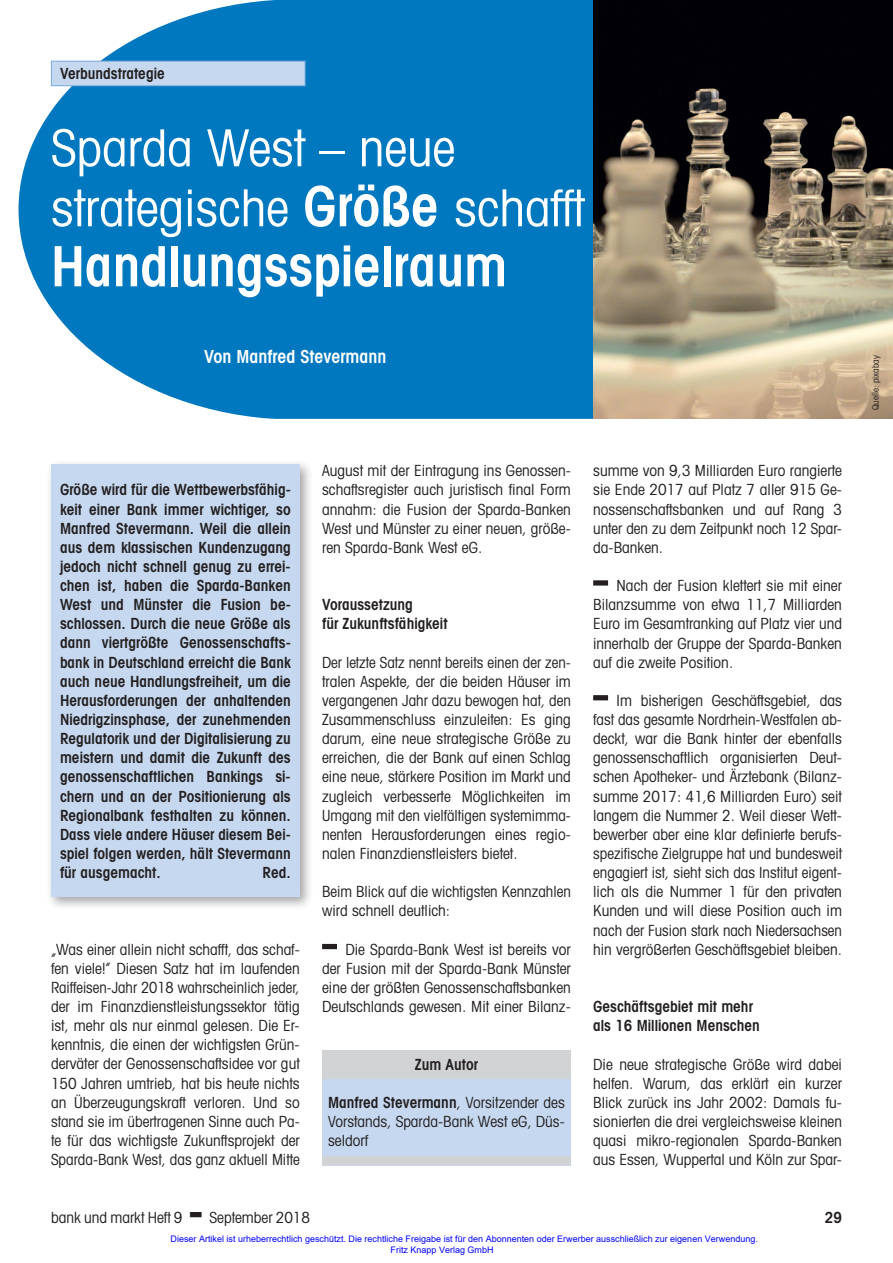
<style>
.page{position:relative;width:893px;height:1263px;background:#fff}
.page>*{position:absolute;margin:0;border:0;box-sizing:border-box;transform-origin:0 0}
.t1{font:600 condensed 55.5px "Avant Garde";color:#fff}
.t2{font:condensed 51px/60px "Avant Garde";color:#fff}
.t3{font:600 condensed 18px "Avant Garde";color:#fff}
.t4{font:condensed 15.3px/19.2px "Avant Garde";color:#231f20;text-align:justify}
.t5{font:600 condensed 15.3px/19.2px "Avant Garde";color:#231f20}
.t6{font:9px/10.8px "Arial";color:#00f}
.t7{font:condensed 9px "Avant Garde";color:#231f20}
.s1{font-weight:600;font-size:55.5px}
.s2{font-weight:600}
</style>
<div class="page">
<div style="left:322px;top:944px;width:15px;height:5px;background:#231f20"></div>
<div style="left:593px;top:580px;width:15px;height:5px;background:#231f20"></div>
<div style="left:593px;top:695px;width:15px;height:5px;background:#231f20"></div>
<svg style="left:19px;top:0;width:574px;height:419px;background:#1a85c6"></svg>
<div style="left:51px;top:61px;width:254px;height:25px;background:#c6d8ef"></div>
<div style="left:51px;top:61px;width:254px;height:25px;border:1px solid #7aabdb"></div>
<img style="left:593px;top:0;width:300px;height:419px">
<div style="left:46px;top:460px;width:267px;height:451px;background:#231f20;opacity:.4"></div>
<div style="left:51px;top:465px;width:249px;height:432px;background:#c6d8ef"></div>
<div style="left:322px;top:1078px;width:249px;height:87px;background:#c6d8ef"></div>
<div style="left:322px;top:1050px;width:249px;height:28px;background:#d1d2d4"></div>
<div style="left:322px;top:1156px;width:249px;height:9px;background:#d1d2d4"></div>
<p class="t5" style="left:60px;top:64px;width:106px">Verbundstrategie</p>
<h2 class="t2" style="left:51px;top:117px;width:535px">Sparda West – neue strategische <span class="s1">Größe</span> schafft</h2>
<h1 class="t1" style="left:51px;top:232px;width:458px">Handlungsspielraum</h1>
<h2 class="t2" style="left:90px;top:155px;width:436px"><span class="s1">Frauen</span> im Banking – die <span class="s1">Quote</span> kommt</h2>
<p class="t3" style="left:164px;top:339px;width:150px">Von Jörg Wittenberg</p>
<p class="t3" style="left:204px;top:345px;width:184px">Von Manfred Stevermann</p>
<p class="t5" style="left:60px;top:480px;width:232px;text-align:justify">Größe wird für die Wettbewerbsfähig&shy;keit einer Bank immer wichtiger, so Manfred Stevermann. Weil die allein aus dem klassischen Kundenzugang jedoch nicht schnell genug zu errei&shy;chen ist, haben die Sparda-Banken West und Münster die Fusion be&shy;schlossen. Durch die neue Größe als dann viertgrößte Genossenschafts&shy;bank in Deutschland erreicht die Bank auch neue Handlungsfreiheit, um die Herausforderungen der anhaltenden Niedrigzinsphase, der zunehmenden Regulatorik und der Digitalisierung zu meistern und damit die Zukunft des genossenschaftlichen Bankings si&shy;chern und an der Positionierung als Regionalbank festhalten zu können.<br>Dass viele andere Häuser diesem Bei&shy;spiel folgen werden, hält Stevermann für ausgemacht.</p>
<p class="t5" style="left:263px;top:863px;width:30px">Red.</p>
<p class="t4" style="left:51px;top:939px;width:250px">„Was einer allein nicht schafft, das schaf&shy;fen viele!” Diesen Satz hat im laufenden Raiffeisen-Jahr 2018 wahrscheinlich jeder, der im Finanzdienstleistungssektor tätig ist, mehr als nur einmal gelesen. Die Er&shy;kenntnis, die einen der wichtigsten Grün&shy;derväter der Genossenschaftsidee vor gut 150 Jahren umtrieb, hat bis heute nichts an Überzeugungskraft verloren. Und so stand sie im übertragenen Sinne auch Pa&shy;te für das wichtigste Zukunftsprojekt der Sparda-Bank West, das ganz aktuell Mitte</p>
<p class="t4" style="left:322px;top:461px;width:250px">August mit der Eintragung ins Genossen&shy;schaftsregister auch juristisch final Form annahm: die Fusion der Sparda-Banken West und Münster zu einer neuen, größe&shy;ren Sparda-Bank West eG.</p>
<p class="t5" style="left:322px;top:595px;width:127px">Voraussetzung<br>für Zukunftsfähigkeit</p>
<p class="t4" style="left:322px;top:652px;width:250px">Der letzte Satz nennt bereits einen der zen&shy;tralen Aspekte, der die beiden Häuser im vergangenen Jahr dazu bewogen hat, den Zusammenschluss einzuleiten: Es ging darum, eine neue strategische Größe zu erreichen, die der Bank auf einen Schlag eine neue, stärkere Position im Markt und zugleich verbesserte Möglichkeiten im Umgang mit den vielfältigen systemimma&shy;nenten Herausforderungen eines regio&shy;nalen Finanzdienstleisters bietet.</p>
<p class="t4" style="left:322px;top:882px;width:250px">Beim Blick auf die wichtigsten Kennzahlen wird schnell deutlich:</p>
<p class="t4" style="left:322px;top:939px;width:250px;text-indent:23px">Die Sparda-Bank West ist bereits vor der Fusion mit der Sparda-Bank Münster eine der größten Genossenschaftsbanken Deutschlands gewesen. Mit einer Bilanz-</p>
<p class="t5" style="left:415px;top:1054px;width:65px">Zum Autor</p>
<p class="t4" style="left:328px;top:1092px;width:238px"><span class="s2">Manfred Stevermann</span>, Vorsitzender des Vorstands, Sparda-Bank West eG, Düs&shy;seldorf</p>
<p class="t4" style="left:593px;top:461px;width:250px">summe von 9,3 Milliarden Euro rangierte sie Ende 2017 auf Platz 7 aller 915 Ge&shy;nossenschaftsbanken und auf Rang 3 unter den zu dem Zeitpunkt noch 12 Spar&shy;da-Banken.</p>
<p class="t4" style="left:593px;top:576px;width:250px;text-indent:23px">Nach der Fusion klettert sie mit einer Bilanzsumme von etwa 11,7 Milliarden Euro im Gesamtranking auf Platz vier und innerhalb der Gruppe der Sparda-Banken auf die zweite Position.</p>
<p class="t4" style="left:593px;top:690px;width:250px;text-indent:23px">Im bisherigen Geschäftsgebiet, das fast das gesamte Nordrhein-Westfalen ab&shy;deckt, war die Bank hinter der ebenfalls genossenschaftlich organisierten Deut&shy;schen Apotheker- und Ärztebank (Bilanz&shy;summe 2017: 41,6 Milliarden Euro) seit langem die Nummer 2. Weil dieser Wett&shy;bewerber aber eine klar definierte berufs&shy;spezifische Zielgruppe hat und bundesweit engagiert ist, sieht sich das Institut eigent&shy;lich als die Nummer 1 für den privaten Kunden und will diese Position auch im nach der Fusion stark nach Niedersachsen hin vergrößerten Geschäftsgebiet bleiben.</p>
<p class="t5" style="left:593px;top:997px;width:168px">Geschäftsgebiet mit mehr als 16 Millionen Menschen</p>
<p class="t4" style="left:593px;top:1054px;width:250px">Die neue strategische Größe wird dabei helfen. Warum, das erklärt ein kurzer Blick zurück ins Jahr 2002: Damals fu&shy;sionierten die drei vergleichsweise kleinen quasi mikro-regionalen Sparda-Banken aus Essen, Wuppertal und Köln zur Spar-</p>
<p class="t4" style="left:51px;top:1207px;width:133px">bank und markt Heft 9</p>
<p class="t4" style="left:209px;top:1207px;width:102px">September 2018</p>
<p class="t5" style="left:825px;top:1207px;width:19px">29</p>
<p class="t6" style="left:391px;top:1233px;width:369px;text-indent:-220px">Dieser Artikel ist urheberrechtlich geschützt. Die rechtliche Freigabe ist für den Abonnenten oder Erwerber ausschließlich zur eigenen Verwendung.<br>Fritz Knapp Verlag GmbH</p>
<p class="t7" style="left:870px;top:410px;width:56px;rotate:-90deg">Quelle: pixabay</p>
</div>
